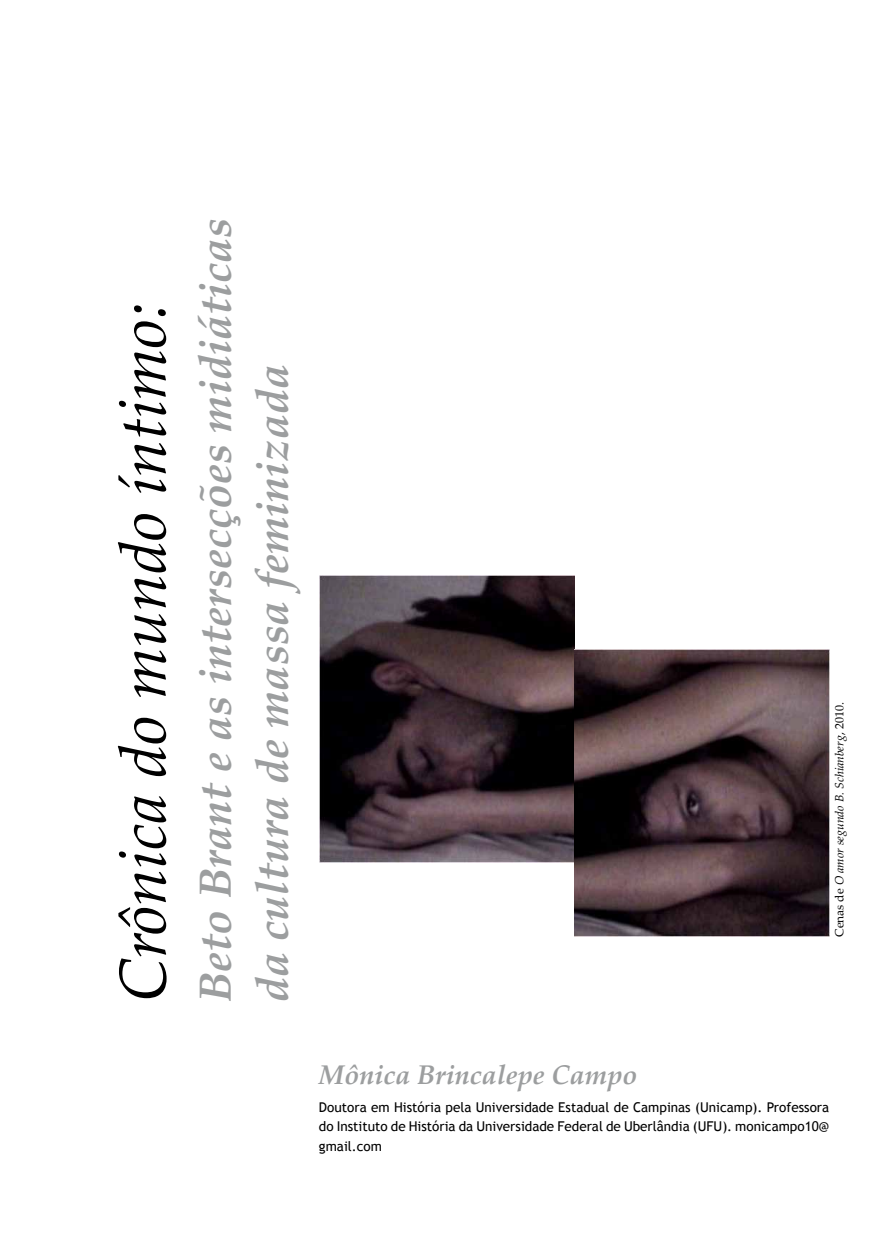
<style>
.page{position:relative;width:893px;height:1234px;background:#fff}
.page>*{position:absolute;margin:0;border:0;box-sizing:border-box;transform-origin:0 0}
.t1{font:italic 66px "Palatino Linotype";color:#000}
.t2{font:italic 700 45px/57px "Palatino Linotype";color:#9c9e9f}
.t3{font:italic 700 27px "Palatino Linotype";color:#9c9e9f}
.t4{font:13.5px/19.5px "Trebuchet MS";color:#000;text-align:justify}
.t5{font:italic 12px "Palatino Linotype";color:#000}
.s1{font-style:normal}
</style>
<div class="page">
<img style="left:320px;top:575px;width:254px;height:287px">
<img style="left:574px;top:649px;width:255px;height:287px">
<h1 class="t1" style="left:96px;top:1001px;width:701px;rotate:-90deg">Crônica do mundo íntimo:</h1>
<h2 class="t2" style="left:185px;top:1001px;width:785px;rotate:-90deg">Beto Brant e as intersecções midiáticas da cultura de massa feminizada</h2>
<p class="t5" style="left:831px;top:936px;width:236px;rotate:-90deg"><span class="s1">Cenas de</span> O amor segundo B. Schianberg<span class="s1">, 2010.</span></p>
<h3 class="t3" style="left:319px;top:1054px;width:320px">Mônica Brincalepe Campo</h3>
<p class="t4" style="left:319px;top:1096px;width:512px">Doutora em História pela Universidade Estadual de Campinas (Unicamp). Professora do Instituto de História da Universidade Federal de Uberlândia (UFU). monicampo10@ gmail.com</p>
</div>
